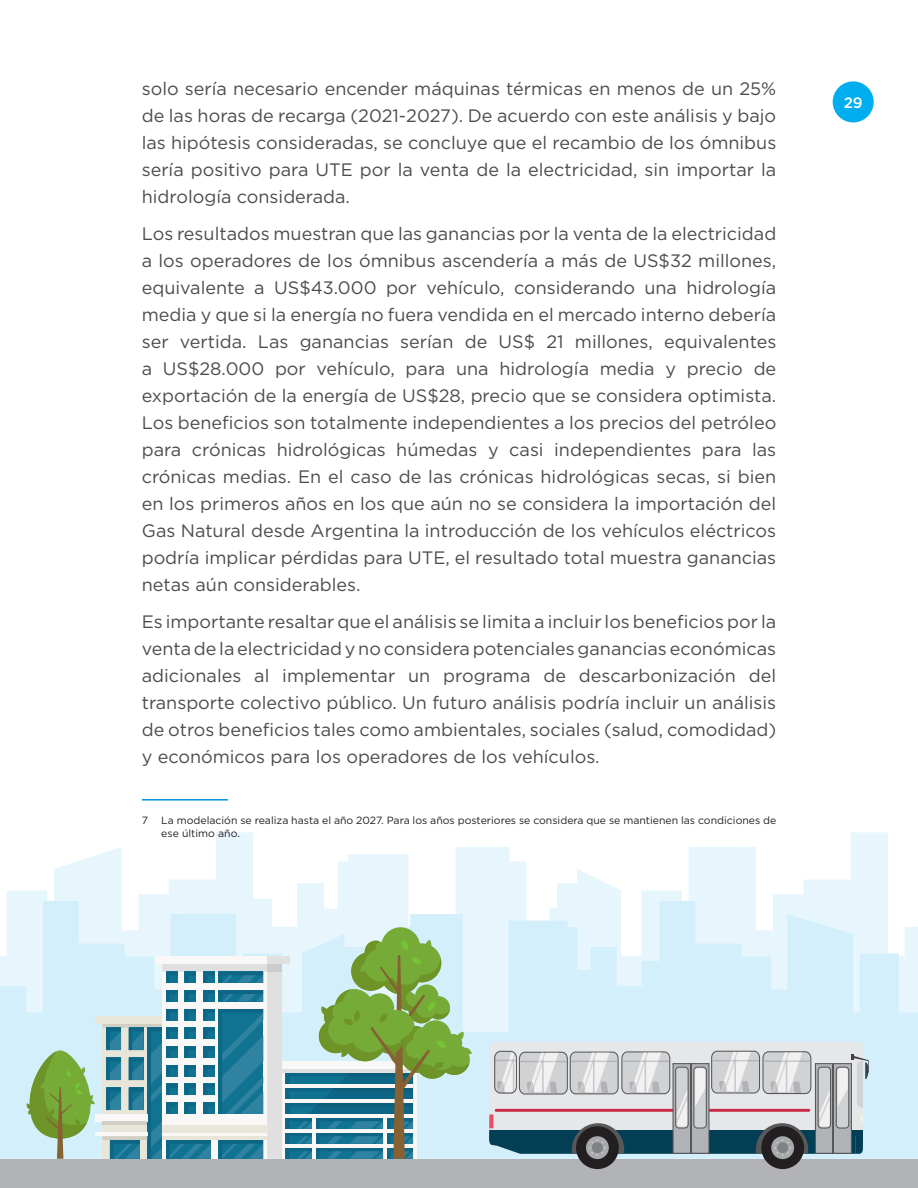
<style>
.page{position:relative;width:918px;height:1188px;background:#fff}
.page>*{position:absolute;margin:0;border:0;box-sizing:border-box;transform-origin:0 0}
.t1{font:18px/27px "Gotham";color:#4b4c4d;text-align:justify}
.t2{font:500 15px "Gotham Rounded";color:#fff}
.t3{font:10.5px/12.6px "Gotham";color:#231f20}
</style>
<div class="page">
<div style="left:0;top:1159px;width:918px;height:29px;background:#b2b3b7"></div>
<svg style="left:7px;top:832px;width:881px;height:69px"></svg>
<svg style="left:0;top:901px;width:918px;height:258px;background:#dcf2fc"></svg>
<div style="left:95px;top:1016px;width:90px;height:8px;background:#e8e6d9"></div>
<div style="left:95px;top:1114px;width:52px;height:7px;background:#faf7f7"></div>
<hr style="left:95px;top:1133px;width:52px;height:3px;background:#faf7f7">
<div style="left:761px;top:1126px;width:43px;height:43px;background:#231f20;border-radius:50%"></div>
<div style="left:771px;top:1136px;width:23px;height:23px;background:#a8a9ad;border-radius:50%"></div>
<div style="left:576px;top:1126px;width:43px;height:43px;background:#231f20;border-radius:50%"></div>
<div style="left:586px;top:1136px;width:23px;height:23px;background:#a8a9ad;border-radius:50%"></div>
<svg style="left:489px;top:1041px;width:380px;height:115px;background:#b3b8bd"></svg>
<svg style="left:102px;top:927px;width:370px;height:232px"></svg>
<svg style="left:26px;top:1050px;width:69px;height:109px;background:#9cc087"></svg>
<div style="left:833px;top:81px;width:41px;height:41px;background:#00aeef;border-radius:50%"></div>
<hr style="left:142px;top:799px;width:86px;height:2px;background:#0094d9">
<p class="t1" style="left:142px;top:75px;width:636px">solo sería necesario encender máquinas térmicas en menos de un 25% de las horas de recarga (2021-2027). De acuerdo con este análisis y bajo las hipótesis consideradas, se concluye que el recambio de los ómnibus sería positivo para UTE por la venta de la electricidad, sin importar la hidrología considerada.</p>
<p class="t1" style="left:142px;top:220px;width:636px">Los resultados muestran que las ganancias por la venta de la electricidad a los operadores de los ómnibus ascendería a más de US$32 millones, equivalente a US$43.000 por vehículo, considerando una hidrología media y que si la energía no fuera vendida en el mercado interno debería ser vertida. Las ganancias serían de US$ 21 millones, equivalentes a US$28.000 por vehículo, para una hidrología media y precio de exportación de la energía de US$28, precio que se considera optimista.<br>Los beneficios son totalmente independientes a los precios del petróleo para crónicas hidrológicas húmedas y casi independientes para las crónicas medias. En el caso de las crónicas hidrológicas secas, si bien en los primeros años en los que aún no se considera la importación del Gas Natural desde Argentina la introducción de los vehículos eléctricos podría implicar pérdidas para UTE, el resultado total muestra ganancias netas aún considerables.</p>
<p class="t1" style="left:142px;top:608px;width:636px">Es importante resaltar que el análisis se limita a incluir los beneficios por la venta de la electricidad y no considera potenciales ganancias económicas adicionales al implementar un programa de descarbonización del transporte colectivo público. Un futuro análisis podría incluir un análisis de otros beneficios tales como ambientales, sociales (salud, comodidad) y económicos para los operadores de los vehículos.</p>
<p class="t3" style="left:142px;top:814px;width:8px">7</p>
<p class="t3" style="left:161px;top:814px;width:617px">La modelación se realiza hasta el año 2027. Para los años posteriores se considera que se mantienen las condiciones de ese último año.</p>
<p class="t2" style="left:844px;top:92px;width:21px">29</p>
</div>
